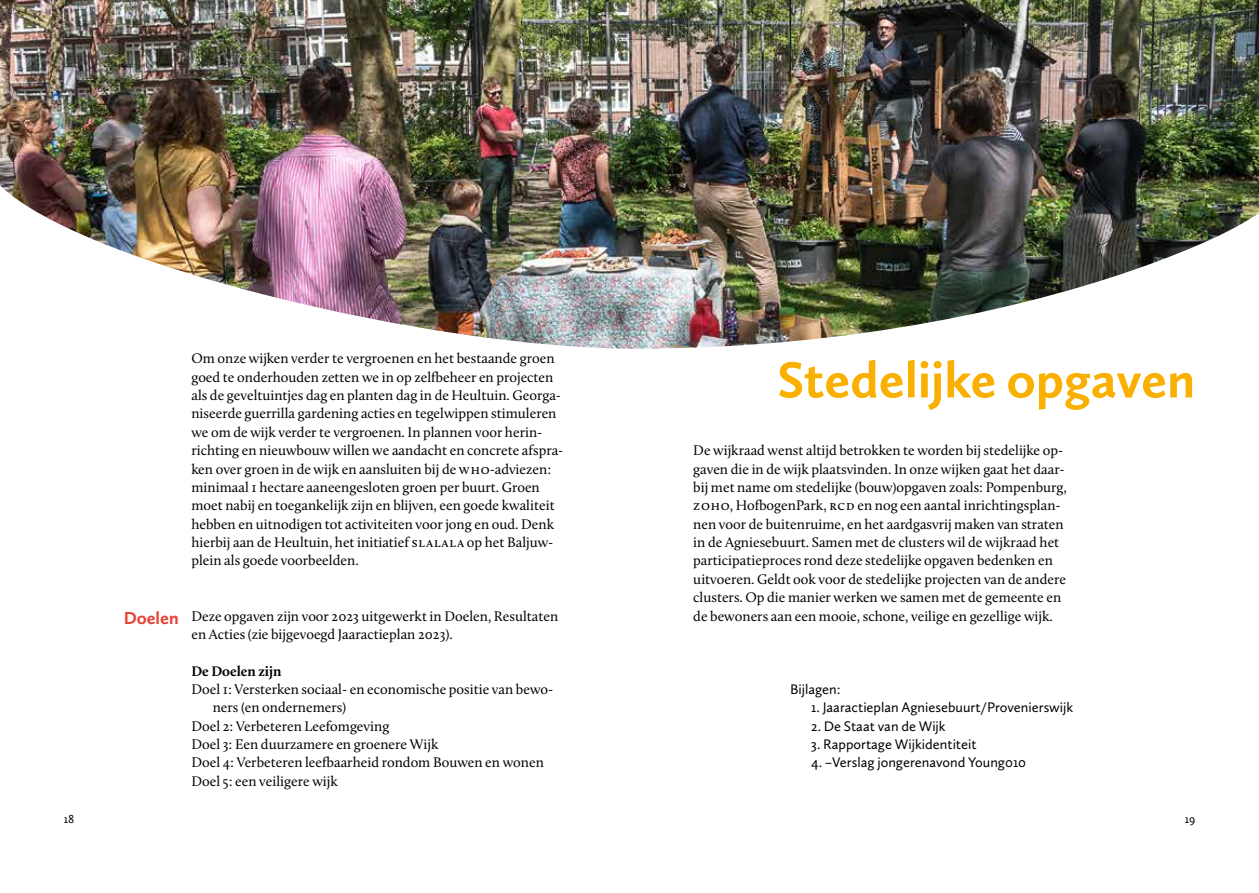
<style>
.page{position:relative;width:1259px;height:893px;background:#fff}
.page>*{position:absolute;margin:0;border:0;box-sizing:border-box;transform-origin:0 0}
.t1{font:700 52.5px "Calluna Sans";color:#f9b000}
.t2{font:700 18px "Calluna Sans";color:#e54234}
.t3{font:14.4px/18.3px "Calluna";color:#000}
.t4{font:14.4px "Calluna Sans";color:#000}
.t5{font:700 14.4px "Calluna";color:#000}
.t6{font:12px "Calluna Sans";color:#000}
</style>
<div class="page">
<img style="left:0;top:0;width:1259px;height:349px">
<p class="t2" style="left:124px;top:606px;width:56px">Doelen</p>
<p class="t3" style="left:191px;top:349px;width:373px">Om onze wijken verder te vergroenen en het bestaande groen goed te onderhouden zetten we in op zelfbeheer en projecten als de geveltuintjes dag en planten dag in de Heultuin. Georga&shy;niseerde guerrilla gardening acties en tegelwippen stimuleren we om de wijk verder te vergroenen. In plannen voor herin&shy;richting en nieuwbouw willen we aandacht en concrete afspra&shy;ken over groen in de wijk en aansluiten bij de WHO-adviezen: minimaal 1 hectare aaneengesloten groen per buurt. Groen moet nabij en toegankelijk zijn en blijven, een goede kwaliteit hebben en uitnodigen tot activiteiten voor jong en oud. Denk hierbij aan de Heultuin, het initiatief SLALALA op het Baljuw&shy;plein als goede voorbeelden.</p>
<h1 class="t1" style="left:777px;top:347px;width:419px">Stedelijke opgaven</h1>
<p class="t3" style="left:693px;top:441px;width:375px">De wijkraad wenst altijd betrokken te worden bij stedelijke op&shy;gaven die in de wijk plaatsvinden. In onze wijken gaat het daar&shy;bij met name om stedelijke (bouw)opgaven zoals: Pompenburg, ZOHO, HofbogenPark, RCD en nog een aantal inrichtingsplan&shy;nen voor de buitenruime, en het aardgasvrij maken van straten in de Agniesebuurt. Samen met de clusters wil de wijkraad het participatieproces rond deze stedelijke opgaven bedenken en uitvoeren. Geldt ook voor de stedelijke projecten van de andere clusters. Op die manier werken we samen met de gemeente en</p>
<p class="t3" style="left:191px;top:606px;width:368px">Deze opgaven zijn voor 2023 uitgewerkt in Doelen, Resultaten</p>
<p class="t3" style="left:693px;top:606px;width:361px">de bewoners aan een mooie, schone, veilige en gezellige wijk.</p>
<p class="t3" style="left:191px;top:625px;width:263px">en Acties (zie bijgevoegd Jaaractieplan 2023).</p>
<p class="t5" style="left:191px;top:662px;width:92px">De Doelen zijn</p>
<p class="t3" style="left:191px;top:680px;width:363px">Doel 1: Versterken sociaal- en economische positie van bewo-</p>
<p class="t3" style="left:213px;top:698px;width:135px">ners (en ondernemers)</p>
<p class="t3" style="left:191px;top:717px;width:199px">Doel 2: Verbeteren Leefomgeving</p>
<p class="t3" style="left:191px;top:735px;width:248px">Doel 3: Een duurzamere en groenere Wijk</p>
<p class="t3" style="left:191px;top:753px;width:354px">Doel 4: Verbeteren leefbaarheid rondom Bouwen en wonen</p>
<p class="t3" style="left:191px;top:772px;width:148px">Doel 5: een veiligere wijk</p>
<p class="t4" style="left:790px;top:680px;width:52px">Bijlagen:</p>
<p class="t4" style="left:811px;top:699px;width:263px">1. Jaaractieplan Agniesebuurt/Provenierswijk</p>
<p class="t4" style="left:811px;top:717px;width:136px">2. De Staat van de Wijk</p>
<p class="t4" style="left:811px;top:735px;width:167px">3. Rapportage Wijkidentiteit</p>
<p class="t4" style="left:811px;top:754px;width:216px">4. –Verslag jongerenavond Young010</p>
<p class="t6" style="left:64px;top:811px;width:12px">18</p>
<p class="t6" style="left:1185px;top:811px;width:12px">19</p>
</div>
